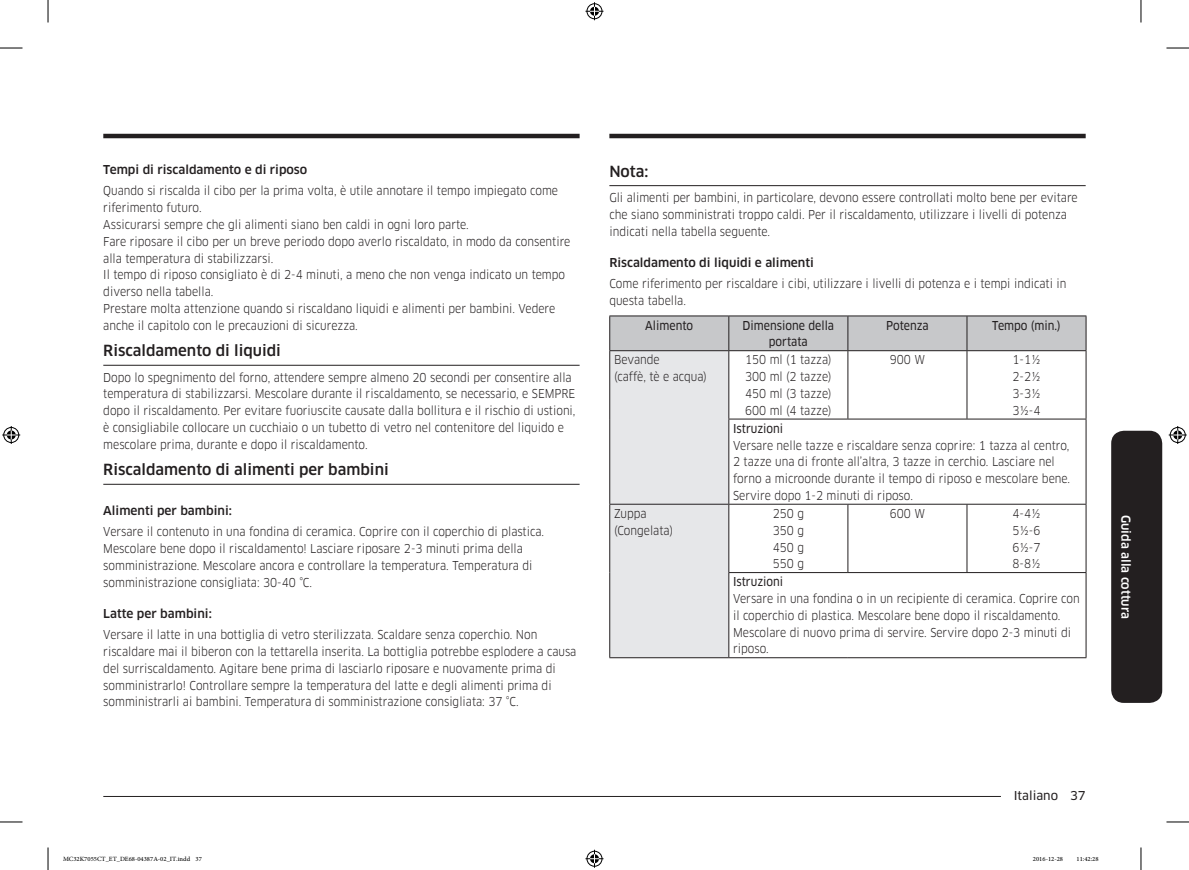
<style>
.page{position:relative;width:1189px;height:870px;background:#fff}
.page>*{position:absolute;margin:0;border:0;box-sizing:border-box;transform-origin:0 0}
.t1{font:500 15px "Samsung Clan Pro";color:#231f20}
.t2{font:12px/16.8px "Samsung Clan Pro";color:#231f20;scale:.9 1}
.t3{font:500 12px "Samsung Clan Pro";color:#231f20}
.t4{font:12px/16.8px "Samsung Clan Pro News";color:#231f20;text-align:center;scale:.9 1}
.t5{font:500 12px "Samsung Clan Pro";color:#fff}
.t6{font:12px "Samsung Clan Pro News";color:#231f20}
.t7{font:9px "Adobe Arabic";color:#000}
</style>
<div class="page">
<hr style="left:103px;top:796px;width:936px;height:1px;background:#231f20">
<div style="left:1001px;top:787px;width:84px;height:15px;background:#fff"></div>
<div style="left:1111px;top:431px;width:51px;height:272px;background:#231f20;border-radius:13px"></div>
<hr style="left:609px;top:134px;width:476px;height:4px;background:#231f20">
<hr style="left:103px;top:134px;width:477px;height:4px;background:#231f20">
<hr style="left:103px;top:365px;width:477px;height:1px;background:#231f20">
<hr style="left:103px;top:484px;width:477px;height:1px;background:#231f20">
<hr style="left:609px;top:185px;width:476px;height:1px;background:#231f20">
<svg style="left:610px;top:317px;width:475px;height:340px"></svg>
<hr style="left:609px;top:316px;width:120px;height:1px;background:#231f20">
<hr style="left:609px;top:316px;width:1px;height:34px;background:#231f20">
<hr style="left:729px;top:316px;width:119px;height:1px;background:#231f20">
<hr style="left:728px;top:316px;width:1px;height:34px;background:#231f20">
<hr style="left:848px;top:316px;width:119px;height:1px;background:#231f20">
<hr style="left:847px;top:316px;width:1px;height:34px;background:#231f20">
<hr style="left:967px;top:316px;width:119px;height:1px;background:#231f20">
<hr style="left:966px;top:316px;width:1px;height:34px;background:#231f20">
<hr style="left:1085px;top:316px;width:1px;height:34px;background:#231f20">
<hr style="left:609px;top:350px;width:120px;height:1px;background:#231f20">
<hr style="left:609px;top:351px;width:1px;height:68px;background:#231f20">
<hr style="left:729px;top:350px;width:119px;height:1px;background:#231f20">
<hr style="left:728px;top:351px;width:1px;height:68px;background:#231f20">
<hr style="left:848px;top:350px;width:119px;height:1px;background:#231f20">
<hr style="left:847px;top:351px;width:1px;height:68px;background:#231f20">
<hr style="left:967px;top:350px;width:119px;height:1px;background:#231f20">
<hr style="left:966px;top:351px;width:1px;height:68px;background:#231f20">
<hr style="left:1085px;top:351px;width:1px;height:68px;background:#231f20">
<hr style="left:609px;top:419px;width:1px;height:85px;background:#231f20">
<hr style="left:728px;top:419px;width:120px;height:1px;background:#231f20">
<hr style="left:728px;top:419px;width:1px;height:85px;background:#231f20">
<hr style="left:848px;top:419px;width:119px;height:1px;background:#231f20">
<hr style="left:967px;top:419px;width:119px;height:1px;background:#231f20">
<hr style="left:1085px;top:419px;width:1px;height:85px;background:#231f20">
<hr style="left:609px;top:504px;width:120px;height:1px;background:#231f20">
<hr style="left:609px;top:505px;width:1px;height:68px;background:#231f20">
<hr style="left:729px;top:504px;width:119px;height:1px;background:#231f20">
<hr style="left:728px;top:505px;width:1px;height:67px;background:#231f20">
<hr style="left:848px;top:504px;width:119px;height:1px;background:#231f20">
<hr style="left:847px;top:505px;width:1px;height:67px;background:#231f20">
<hr style="left:967px;top:504px;width:119px;height:1px;background:#231f20">
<hr style="left:966px;top:505px;width:1px;height:67px;background:#231f20">
<hr style="left:1085px;top:505px;width:1px;height:67px;background:#231f20">
<hr style="left:609px;top:573px;width:1px;height:84px;background:#231f20">
<hr style="left:728px;top:572px;width:120px;height:1px;background:#231f20">
<hr style="left:728px;top:573px;width:1px;height:84px;background:#231f20">
<hr style="left:848px;top:572px;width:119px;height:1px;background:#231f20">
<hr style="left:967px;top:572px;width:119px;height:1px;background:#231f20">
<hr style="left:1085px;top:573px;width:1px;height:84px;background:#231f20">
<hr style="left:609px;top:657px;width:120px;height:1px;background:#231f20">
<hr style="left:729px;top:657px;width:119px;height:1px;background:#231f20">
<hr style="left:848px;top:657px;width:119px;height:1px;background:#231f20">
<hr style="left:967px;top:657px;width:119px;height:1px;background:#231f20">
<svg style="left:0;top:48px;width:22px;height:1px"></svg>
<svg style="left:1166px;top:48px;width:23px;height:1px"></svg>
<svg style="left:0;top:822px;width:22px;height:1px"></svg>
<svg style="left:1166px;top:822px;width:23px;height:1px"></svg>
<svg style="left:48px;top:0;width:1px;height:22px"></svg>
<svg style="left:48px;top:847px;width:1px;height:23px"></svg>
<svg style="left:1141px;top:0;width:1px;height:22px"></svg>
<svg style="left:1141px;top:847px;width:1px;height:23px"></svg>
<svg style="left:585px;top:2px;width:18px;height:18px"></svg>
<svg style="left:585px;top:850px;width:18px;height:18px"></svg>
<svg style="left:2px;top:426px;width:18px;height:18px"></svg>
<svg style="left:1169px;top:426px;width:18px;height:18px"></svg>
<p class="t3" style="left:103px;top:163px;width:206px">Tempi di riscaldamento e di riposo</p>
<p class="t2" style="left:103px;top:183px;width:520px">Quando si riscalda il cibo per la prima volta, è utile annotare il tempo impiegato come riferimento futuro.<br>Assicurarsi sempre che gli alimenti siano ben caldi in ogni loro parte.<br>Fare riposare il cibo per un breve periodo dopo averlo riscaldato, in modo da consentire alla temperatura di stabilizzarsi.<br>Il tempo di riposo consigliato è di 2-4 minuti, a meno che non venga indicato un tempo diverso nella tabella.<br>Prestare molta attenzione quando si riscaldano liquidi e alimenti per bambini. Vedere anche il capitolo con le precauzioni di sicurezza.</p>
<p class="t1" style="left:103px;top:342px;width:179px">Riscaldamento di liquidi</p>
<p class="t2" style="left:103px;top:369px;width:526px">Dopo lo spegnimento del forno, attendere sempre almeno 20 secondi per consentire alla temperatura di stabilizzarsi. Mescolare durante il riscaldamento, se necessario, e SEMPRE dopo il riscaldamento. Per evitare fuoriuscite causate dalla bollitura e il rischio di ustioni, è consigliabile collocare un cucchiaio o un tubetto di vetro nel contenitore del liquido e mescolare prima, durante e dopo il riscaldamento.</p>
<p class="t1" style="left:103px;top:461px;width:287px">Riscaldamento di alimenti per bambini</p>
<p class="t3" style="left:103px;top:504px;width:130px">Alimenti per bambini:</p>
<p class="t2" style="left:103px;top:524px;width:491px">Versare il contenuto in una fondina di ceramica. Coprire con il coperchio di plastica.<br>Mescolare bene dopo il riscaldamento! Lasciare riposare 2-3 minuti prima della somministrazione. Mescolare ancora e controllare la temperatura. Temperatura di somministrazione consigliata: 30-40 °C.</p>
<p class="t3" style="left:103px;top:607px;width:110px">Latte per bambini:</p>
<p class="t2" style="left:103px;top:626px;width:527px">Versare il latte in una bottiglia di vetro sterilizzata. Scaldare senza coperchio. Non riscaldare mai il biberon con la tettarella inserita. La bottiglia potrebbe esplodere a causa del surriscaldamento. Agitare bene prima di lasciarlo riposare e nuovamente prima di somministrarlo! Controllare sempre la temperatura del latte e degli alimenti prima di somministrarli ai bambini. Temperatura di somministrazione consigliata: 37 °C.</p>
<p class="t1" style="left:609px;top:162px;width:40px">Nota:</p>
<p class="t2" style="left:609px;top:189px;width:522px">Gli alimenti per bambini, in particolare, devono essere controllati molto bene per evitare che siano somministrati troppo caldi. Per il riscaldamento, utilizzare i livelli di potenza indicati nella tabella seguente.</p>
<p class="t3" style="left:609px;top:256px;width:206px">Riscaldamento di liquidi e alimenti</p>
<p class="t2" style="left:609px;top:275px;width:509px">Come riferimento per riscaldare i cibi, utilizzare i livelli di potenza e i tempi indicati in questa tabella.</p>
<p class="t4" style="left:645px;top:317px;width:55px">Alimento</p>
<p class="t4" style="left:743px;top:317px;width:103px">Dimensione della portata</p>
<p class="t4" style="left:886px;top:317px;width:49px">Potenza</p>
<p class="t4" style="left:992px;top:317px;width:78px">Tempo (min.)</p>
<p class="t2" style="left:614px;top:352px;width:105px">Bevande<br>(caffè, tè e acqua)</p>
<p class="t2" style="left:745px;top:352px;width:98px;text-align:justify">150 ml (1 tazza)<br>300 ml (2 tazze)<br>450 ml (3 tazze)<br>600 ml (4 tazze)</p>
<p class="t2" style="left:890px;top:352px;width:41px">900 W</p>
<p class="t2" style="left:1012px;top:352px;width:33px;text-align:justify">1-1½ 2-2½ 3-3½ 3½-4</p>
<p class="t4" style="left:733px;top:420px;width:57px">Istruzioni</p>
<p class="t2" style="left:733px;top:437px;width:376px">Versare nelle tazze e riscaldare senza coprire: 1 tazza al centro, 2 tazze una di fronte all’altra, 3 tazze in cerchio. Lasciare nel forno a microonde durante il tempo di riposo e mescolare bene.<br>Servire dopo 1-2 minuti di riposo.</p>
<p class="t2" style="left:614px;top:505px;width:67px">Zuppa (Congelata)</p>
<p class="t2" style="left:773px;top:505px;width:36px;text-align:justify">250 g 350 g 450 g 550 g</p>
<p class="t2" style="left:890px;top:505px;width:41px">600 W</p>
<p class="t2" style="left:1012px;top:505px;width:33px;text-align:justify">4-4½ 5½-6<br>6½-7<br>8-8½</p>
<p class="t4" style="left:733px;top:573px;width:57px">Istruzioni</p>
<p class="t2" style="left:733px;top:590px;width:387px">Versare in una fondina o in un recipiente di ceramica. Coprire con il coperchio di plastica. Mescolare bene dopo il riscaldamento.<br>Mescolare di nuovo prima di servire. Servire dopo 2-3 minuti di riposo.</p>
<p class="t5" style="left:1133px;top:515px;width:105px;rotate:90deg">Guida alla cottura</p>
<p class="t6" style="left:1014px;top:788px;width:73px">Italiano 37</p>
<p class="t7" style="left:63px;top:853px;width:140px">MC32K7055CT_ET_DE68-04387A-02_IT.indd 37</p>
<p class="t7" style="left:1033px;top:853px;width:32px">2016-12-28</p>
<p class="t7" style="left:1076px;top:853px;width:24px">11:42:28</p>
</div>
